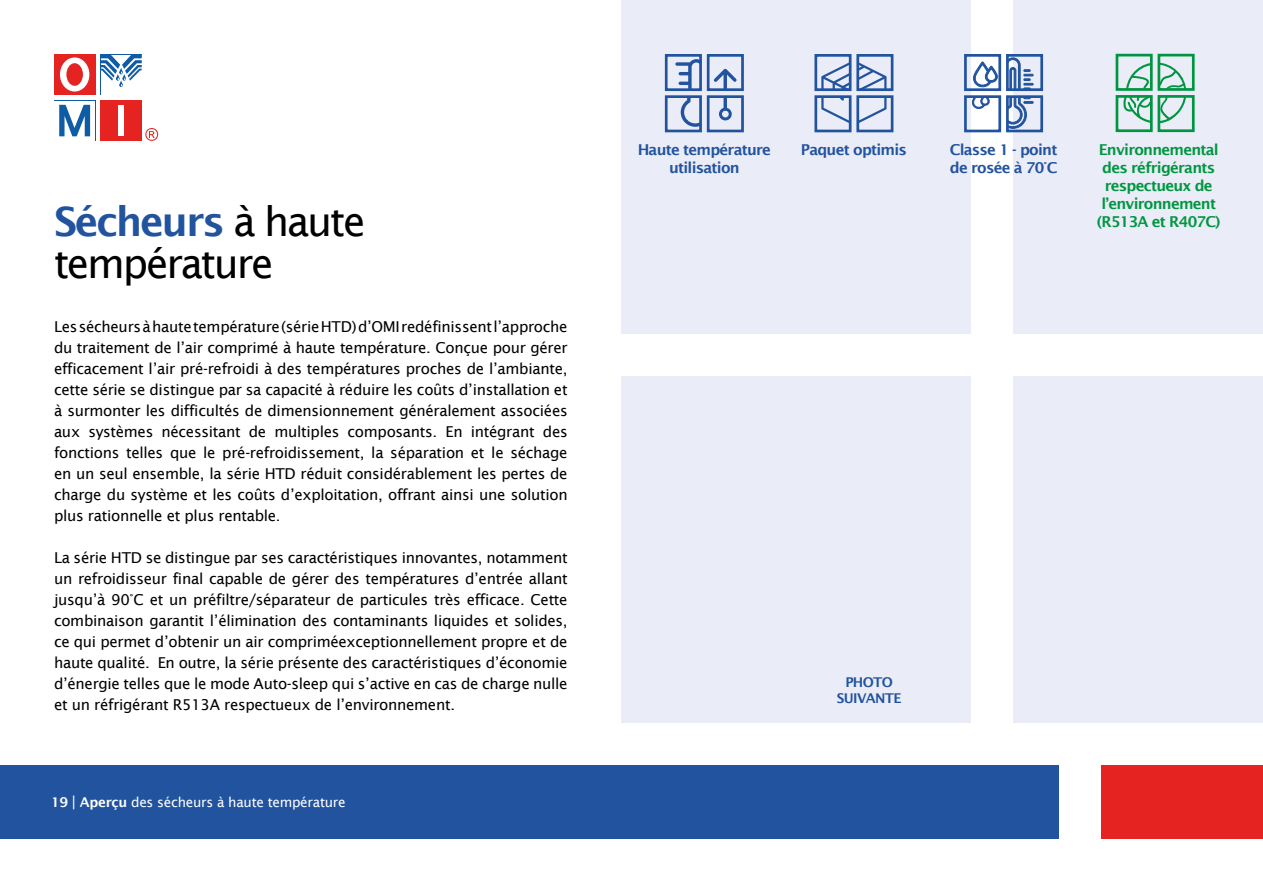
<style>
.page{position:relative;width:1263px;height:893px;background:#fff}
.page>*{position:absolute;margin:0;border:0;box-sizing:border-box;transform-origin:0 0}
.t1{font:40.5px/42px "Lucida Sans";letter-spacing:-.055em;color:#000}
.t2{font:15px/21px "Lucida Sans";letter-spacing:-.02em;color:#000;text-align:justify}
.t3{font:600 15px/18px "Lucida Sans";letter-spacing:-.05em;color:#009641;text-align:center}
.t4{font:600 15px/18px "Lucida Sans";letter-spacing:-.05em;color:#22539f}
.t5{font:13.5px "Lucida Sans";letter-spacing:-.02em;color:#fff}
.t6{font:600 13.5px/16.5px "Lucida Sans";letter-spacing:-.05em;color:#22539f;text-align:center}
.s1{font-weight:600;color:#22539f}
.s2{font-weight:600}
.s3{font-size:15px}
</style>
<div class="page">
<div style="left:621px;top:0;width:349px;height:334px;background:#eaecf7"></div>
<div style="left:1013px;top:376px;width:250px;height:347px;background:#eaecf7"></div>
<div style="left:1013px;top:0;width:250px;height:334px;background:#eaecf7"></div>
<div style="left:621px;top:376px;width:349px;height:347px;background:#eaecf7"></div>
<svg style="left:964px;top:53px;width:80px;height:81px"></svg>
<svg style="left:814px;top:54px;width:80px;height:79px"></svg>
<svg style="left:664px;top:54px;width:80px;height:79px"></svg>
<div style="left:719px;top:108px;width:13px;height:12px;border:3px solid #22539f;border-radius:50%"></div>
<svg style="left:1115px;top:53px;width:80px;height:80px"></svg>
<div style="left:0;top:765px;width:1059px;height:74px;background:#22539f"></div>
<div style="left:1101px;top:765px;width:162px;height:74px;background:#e52321"></div>
<div style="left:54px;top:54px;width:41px;height:41px;background:#e52421"></div>
<div style="left:60px;top:57px;width:29px;height:35px;background:#fff;border-radius:50%"></div>
<div style="left:66px;top:63px;width:17px;height:23px;background:#e52421;border-radius:50%"></div>
<div style="left:100px;top:100px;width:42px;height:41px;background:#e52421"></div>
<div style="left:118px;top:105px;width:6px;height:31px;background:#fff"></div>
<svg style="left:54px;top:100px;width:41px;height:1px"></svg>
<svg style="left:59px;top:105px;width:31px;height:31px"></svg>
<svg style="left:100px;top:54px;width:42px;height:33px"></svg>
<svg style="left:145px;top:128px;width:13px;height:13px"></svg>
<h1 class="t1" style="left:54px;top:200px;width:313px"><span class="s1">Sécheurs</span> à haute température</h1>
<p class="t2" style="left:54px;top:316px;width:515px">Les sécheurs à haute température (série HTD) d’OMI redéfinissent l’approche du traitement de l’air comprimé à haute température. Conçue pour gérer efficacement l’air pré-refroidi à des températures proches de l’ambiante, cette série se distingue par sa capacité à réduire les coûts d’installation et à surmonter les difficultés de dimensionnement généralement associées aux systèmes nécessitant de multiples composants. En intégrant des fonctions telles que le pré-refroidissement, la séparation et le séchage en un seul ensemble, la série HTD réduit considérablement les pertes de charge du système et les coûts d’exploitation, offrant ainsi une solution plus rationnelle et plus rentable.</p>
<p class="t2" style="left:54px;top:547px;width:515px">La série HTD se distingue par ses caractéristiques innovantes, notamment un refroidisseur final capable de gérer des températures d’entrée allant jusqu’à 90°C et un préfiltre/séparateur de particules très efficace. Cette combinaison garantit l’élimination des contaminants liquides et solides, ce qui permet d’obtenir un air compriméexceptionnellement propre et de haute qualité. En outre, la série présente des caractéristiques d’économie d’énergie telles que le mode Auto-sleep qui s’active en cas de charge nulle et un réfrigérant R513A respectueux de l’environnement.</p>
<p class="t5" style="left:51px;top:794px;width:296px"><span class="s2">19</span> <span class="s3">|</span> <span class="s2">Aperçu</span> des sécheurs à haute température</p>
<p class="t4" style="left:638px;top:141px;width:135px">Haute température</p>
<p class="t4" style="left:801px;top:141px;width:108px">Paquet optimis</p>
<p class="t4" style="left:669px;top:159px;width:72px">utilisation</p>
<p class="t4" style="left:950px;top:141px;width:109px">Classe 1 - point de rosée à 70°C</p>
<p class="t3" style="left:1097px;top:140px;width:125px">Environnemental des réfrigérants respectueux de l’environnement (R513A et R407C)</p>
<p class="t6" style="left:837px;top:674px;width:66px">PHOTO<br>SUIVANTE</p>
</div>
